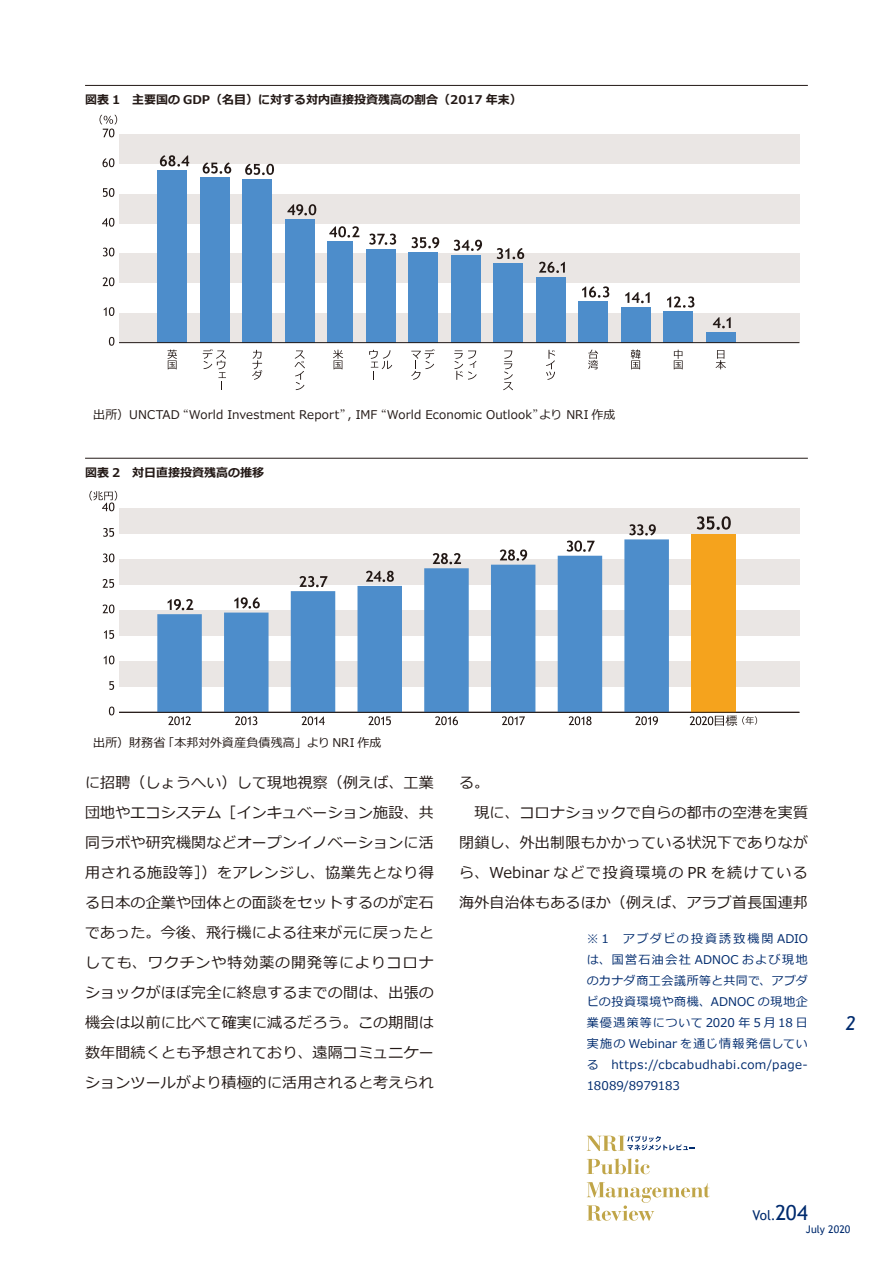
<style>
.page{position:relative;width:893px;height:1263px;background:#fff}
.page>*{position:absolute;margin:0;border:0;box-sizing:border-box;transform-origin:0 0}
.t1{font:italic 19.5px "Trebuchet MS";color:#002b6e}
.t2{font:15px/30px "Meiryo";letter-spacing:.01em;color:#231916;text-align:justify}
.t3{font:13.5px "Trebuchet MS";color:#002b6e}
.t4{font:12px/21px "Meiryo";letter-spacing:.04em;color:#002b6e;text-align:justify}
.t5{font:12px "Meiryo";letter-spacing:.01em;color:#231916}
.t6{font:700 12px "Meiryo";color:#231916}
.t7{font:10.5px "Trebuchet MS";letter-spacing:.005em;color:#002b6e}
.s1{font-family:"MS Mincho"}
.s2{font-size:20.7px}
</style>
<div class="page">
<svg style="left:587px;top:1136px;width:108px;height:15px"></svg>
<svg style="left:587px;top:1158px;width:63px;height:16px"></svg>
<svg style="left:587px;top:1182px;width:123px;height:39px"></svg>
<hr style="left:85px;top:85px;width:723px;height:1px;background:#231916">
<hr style="left:85px;top:458px;width:723px;height:1px;background:#231916">
<div style="left:119px;top:313px;width:680px;height:30px;background:#eae6e4"></div>
<div style="left:119px;top:253px;width:680px;height:30px;background:#eae6e4"></div>
<div style="left:119px;top:194px;width:680px;height:30px;background:#eae6e4"></div>
<div style="left:119px;top:134px;width:680px;height:30px;background:#eae6e4"></div>
<svg style="left:109px;top:337px;width:5px;height:9px"></svg>
<svg style="left:104px;top:307px;width:10px;height:9px"></svg>
<svg style="left:103px;top:277px;width:11px;height:9px"></svg>
<svg style="left:103px;top:248px;width:11px;height:8px"></svg>
<svg style="left:102px;top:218px;width:12px;height:9px"></svg>
<svg style="left:103px;top:188px;width:11px;height:9px"></svg>
<svg style="left:102px;top:158px;width:12px;height:9px"></svg>
<svg style="left:100px;top:115px;width:17px;height:22px"></svg>
<div style="left:706px;top:332px;width:30px;height:11px;background:#4d8dcb"></div>
<div style="left:663px;top:312px;width:30px;height:31px;background:#4d8dcb"></div>
<div style="left:621px;top:307px;width:30px;height:36px;background:#4d8dcb"></div>
<div style="left:578px;top:301px;width:30px;height:42px;background:#4d8dcb"></div>
<div style="left:536px;top:277px;width:30px;height:66px;background:#4d8dcb"></div>
<div style="left:493px;top:263px;width:30px;height:80px;background:#4d8dcb"></div>
<div style="left:451px;top:255px;width:29px;height:88px;background:#4d8dcb"></div>
<div style="left:408px;top:252px;width:30px;height:91px;background:#4d8dcb"></div>
<div style="left:366px;top:249px;width:29px;height:94px;background:#4d8dcb"></div>
<div style="left:327px;top:241px;width:26px;height:102px;background:#4d8dcb"></div>
<div style="left:285px;top:219px;width:30px;height:124px;background:#4d8dcb"></div>
<div style="left:242px;top:179px;width:30px;height:164px;background:#4d8dcb"></div>
<div style="left:200px;top:178px;width:30px;height:165px;background:#4d8dcb"></div>
<div style="left:157px;top:170px;width:30px;height:173px;background:#4d8dcb"></div>
<svg style="left:203px;top:349px;width:23px;height:41px"></svg>
<svg style="left:546px;top:350px;width:9px;height:30px"></svg>
<svg style="left:168px;top:350px;width:9px;height:19px"></svg>
<svg style="left:252px;top:350px;width:10px;height:30px"></svg>
<svg style="left:295px;top:350px;width:10px;height:40px"></svg>
<svg style="left:454px;top:350px;width:23px;height:30px"></svg>
<svg style="left:333px;top:350px;width:10px;height:19px"></svg>
<svg style="left:369px;top:350px;width:23px;height:30px"></svg>
<svg style="left:411px;top:349px;width:24px;height:31px"></svg>
<svg style="left:503px;top:351px;width:10px;height:39px"></svg>
<svg style="left:588px;top:350px;width:10px;height:19px"></svg>
<svg style="left:631px;top:349px;width:9px;height:20px"></svg>
<svg style="left:674px;top:350px;width:9px;height:19px"></svg>
<svg style="left:716px;top:350px;width:10px;height:19px"></svg>
<svg style="left:160px;top:155px;width:29px;height:12px"></svg>
<svg style="left:582px;top:286px;width:27px;height:12px"></svg>
<svg style="left:203px;top:162px;width:28px;height:12px"></svg>
<svg style="left:245px;top:164px;width:29px;height:11px"></svg>
<svg style="left:287px;top:204px;width:29px;height:11px"></svg>
<svg style="left:329px;top:226px;width:30px;height:12px"></svg>
<svg style="left:369px;top:234px;width:27px;height:11px"></svg>
<svg style="left:411px;top:237px;width:28px;height:11px"></svg>
<svg style="left:454px;top:240px;width:28px;height:11px"></svg>
<svg style="left:497px;top:248px;width:27px;height:11px"></svg>
<svg style="left:539px;top:262px;width:26px;height:11px"></svg>
<svg style="left:625px;top:292px;width:25px;height:11px"></svg>
<svg style="left:667px;top:296px;width:27px;height:12px"></svg>
<svg style="left:713px;top:317px;width:18px;height:11px"></svg>
<hr style="left:119px;top:342px;width:680px;height:1px;background:#231916">
<svg style="left:109px;top:706px;width:5px;height:9px"></svg>
<svg style="left:109px;top:681px;width:5px;height:9px"></svg>
<svg style="left:104px;top:655px;width:10px;height:9px"></svg>
<svg style="left:104px;top:630px;width:10px;height:9px"></svg>
<svg style="left:103px;top:604px;width:11px;height:9px"></svg>
<svg style="left:103px;top:579px;width:11px;height:9px"></svg>
<svg style="left:103px;top:553px;width:11px;height:9px"></svg>
<svg style="left:103px;top:528px;width:11px;height:9px"></svg>
<svg style="left:89px;top:491px;width:28px;height:20px"></svg>
<div style="left:119px;top:661px;width:680px;height:26px;background:#eae6e4"></div>
<div style="left:119px;top:610px;width:680px;height:26px;background:#eae6e4"></div>
<div style="left:119px;top:559px;width:680px;height:26px;background:#eae6e4"></div>
<div style="left:119px;top:508px;width:680px;height:26px;background:#eae6e4"></div>
<div style="left:691px;top:534px;width:45px;height:178px;background:#f5a31d"></div>
<svg style="left:157px;top:539px;width:512px;height:173px;fill:#4d8dcb"></svg>
<svg style="left:302px;top:716px;width:23px;height:9px"></svg>
<svg style="left:635px;top:716px;width:23px;height:9px"></svg>
<svg style="left:168px;top:716px;width:23px;height:9px"></svg>
<svg style="left:235px;top:716px;width:22px;height:9px"></svg>
<svg style="left:502px;top:716px;width:23px;height:9px"></svg>
<svg style="left:368px;top:716px;width:23px;height:9px"></svg>
<svg style="left:435px;top:716px;width:23px;height:9px"></svg>
<svg style="left:569px;top:716px;width:22px;height:9px"></svg>
<svg style="left:500px;top:549px;width:27px;height:12px"></svg>
<svg style="left:168px;top:599px;width:25px;height:11px"></svg>
<svg style="left:234px;top:597px;width:26px;height:12px"></svg>
<svg style="left:567px;top:540px;width:28px;height:12px"></svg>
<svg style="left:299px;top:576px;width:28px;height:11px"></svg>
<svg style="left:366px;top:571px;width:28px;height:11px"></svg>
<svg style="left:433px;top:553px;width:28px;height:11px"></svg>
<svg style="left:629px;top:524px;width:27px;height:11px"></svg>
<svg style="left:697px;top:516px;width:34px;height:14px"></svg>
<svg style="left:690px;top:715px;width:67px;height:11px"></svg>
<hr style="left:119px;top:712px;width:680px;height:1px;background:#231916">
<p class="t6" style="left:85px;top:91px;width:438px">図表 1　主要国の GDP（名目）に対する対内直接投資残高の割合（2017 年末）</p>
<p class="t5" style="left:93px;top:406px;width:524px">出所）UNCTAD<span class="s1">“</span>World Investment Report<span class="s1">”</span>, IMF<span class="s1">“</span>World Economic Outlook<span class="s1">”</span>より NRI 作成</p>
<p class="t6" style="left:85px;top:464px;width:181px">図表 2　対日直接投資残高の推移</p>
<p class="t5" style="left:93px;top:734px;width:290px">出所）財務省「本邦対外資産負債残高」より NRI 作成</p>
<p class="t2" style="left:85px;top:768px;width:350px">に招聘（しょうへい）して現地視察（例えば、工業団地やエコシステム［インキュベーション施設、共同ラボや研究機関などオープンイノベーションに活用される施設等］）をアレンジし、協業先となり得る日本の企業や団体との面談をセットするのが定石であった。今後、飛行機による往来が元に戻ったとしても、ワクチンや特効薬の開発等によりコロナショックがほぼ完全に終息するまでの間は、出張の機会は以前に比べて確実に減るだろう。この期間は数年間続くとも予想されており、遠隔コミュニケーションツールがより積極的に活用されると考えられ</p>
<p class="t2" style="left:459px;top:769px;width:350px;text-align:left">る。<br>　現に、コロナショックで自らの都市の空港を実質閉鎖し、外出制限もかかっている状況下でありながら、Webinar などで投資環境の PR を続けている海外自治体もあるほか（例えば、アラブ首長国連邦</p>
<p class="t4" style="left:587px;top:929px;width:223px">※1　アブダビの投資誘致機関 ADIOは、国営石油会社 ADNOC および現地のカナダ商工会議所等と共同で、アブダビの投資環境や商機、ADNOC の現地企業優遇策等について 2020 年 5 月18 日実施の Webinar を通じ情報発信している　https://cbcabudhabi.com/page-18089/8979183</p>
<h1 class="t1" style="left:845px;top:1011px;width:12px">2</h1>
<p class="t3" style="left:752px;top:1207px;width:57px">Vol.<span class="s2">204</span></p>
<p class="t7" style="left:806px;top:1223px;width:46px">July 2020</p>
</div>
